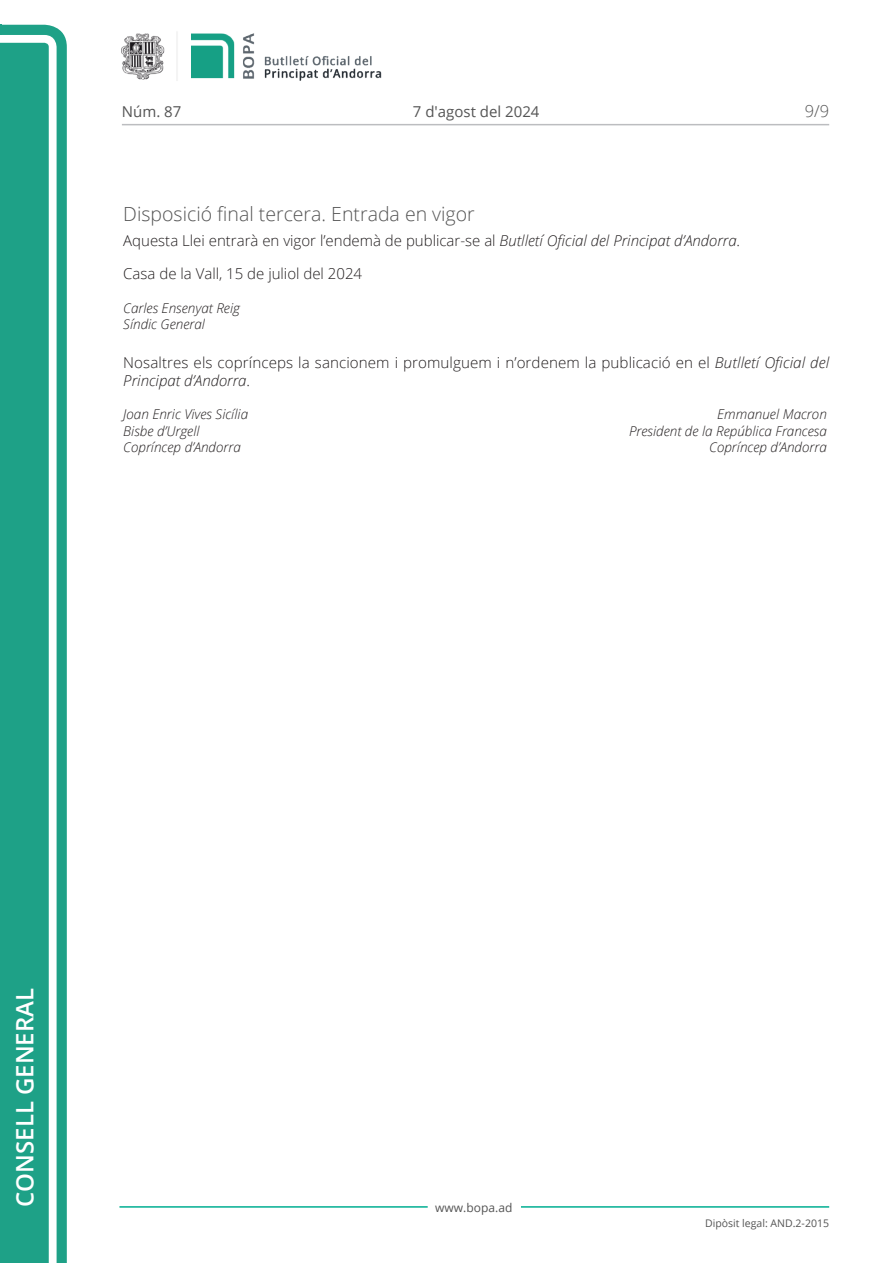
<style>
.page{position:relative;width:893px;height:1263px;background:#fff}
.page>*{position:absolute;margin:0;border:0;box-sizing:border-box;transform-origin:0 0}
.t1{font:600 24px "Open Sans";color:#fff}
.Titol_5{font:300 19.5px "Open Sans";color:#545454}
.t2{font:300 16.5px "Open Sans";color:#545454}
.Body_text{font:300 15px/18px "Open Sans";letter-spacing:.005em;color:#231f20}
.Data{font:300 15px "Open Sans";color:#231f20}
.t3{font:15px "Open Sans";color:#545454}
.signatura{font:italic 300 13.5px/16.5px "Open Sans";color:#231f20}
.t4{font:12px "Open Sans";color:#545454}
.t5{font:10.5px "Open Sans";color:#545454}
.s1{font-style:italic}
</style>
<div class="page">
<svg style="left:0;top:25px;width:67px;height:1238px;fill:#1ea187"></svg>
<div style="left:0;top:43px;width:49px;height:1220px;background:#1ea187"></div>
<img style="left:122px;top:32px;width:260px;height:49px">
<hr style="left:119px;top:1206px;width:309px;height:2px;background:#00ae91">
<hr style="left:521px;top:1206px;width:308px;height:2px;background:#00ae91">
<hr style="left:122px;top:124px;width:707px;height:1px;background:#bcbdc0">
<p class="t3" style="left:122px;top:102px;width:61px">Núm. 87</p>
<p class="t3" style="left:413px;top:102px;width:128px">7 d'agost del 2024</p>
<p class="t2" style="left:805px;top:100px;width:26px">9/9</p>
<p class="Titol_5" style="left:123px;top:200px;width:353px">Disposició final tercera. Entrada en vigor</p>
<p class="Body_text" style="left:123px;top:231px;width:618px">Aquesta Llei entrarà en vigor l’endemà de publicar-se al <span class="s1">Butlletí Oficial del Principat d’Andorra</span>.</p>
<p class="Data" style="left:123px;top:263px;width:240px">Casa de la Vall, 15 de juliol del 2024</p>
<p class="signatura" style="left:123px;top:299px;width:118px">Carles Ensenyat Reig<br>Síndic General</p>
<p class="Body_text" style="left:123px;top:353px;width:707px">Nosaltres els coprínceps la sancionem i promulguem i n’ordenem la publicació en el <span class="s1">Butlletí Oficial del<br>Principat d’Andorra</span>.</p>
<p class="signatura" style="left:123px;top:406px;width:126px">Joan Enric Vives Sicília</p>
<p class="signatura" style="left:717px;top:406px;width:111px">Emmanuel Macron</p>
<p class="signatura" style="left:123px;top:422px;width:78px">Bisbe d’Urgell</p>
<p class="signatura" style="left:629px;top:422px;width:199px">President de la República Francesa</p>
<p class="signatura" style="left:123px;top:439px;width:119px">Copríncep d’Andorra</p>
<p class="signatura" style="left:709px;top:439px;width:119px">Copríncep d’Andorra</p>
<h1 class="t1" style="left:8px;top:1207px;width:220px;rotate:-90deg">Consell General</h1>
<p class="t4" style="left:435px;top:1199px;width:79px">www.bopa.ad</p>
<p class="t5" style="left:705px;top:1216px;width:125px">Dipòsit legal: AND.2-2015</p>
</div>
